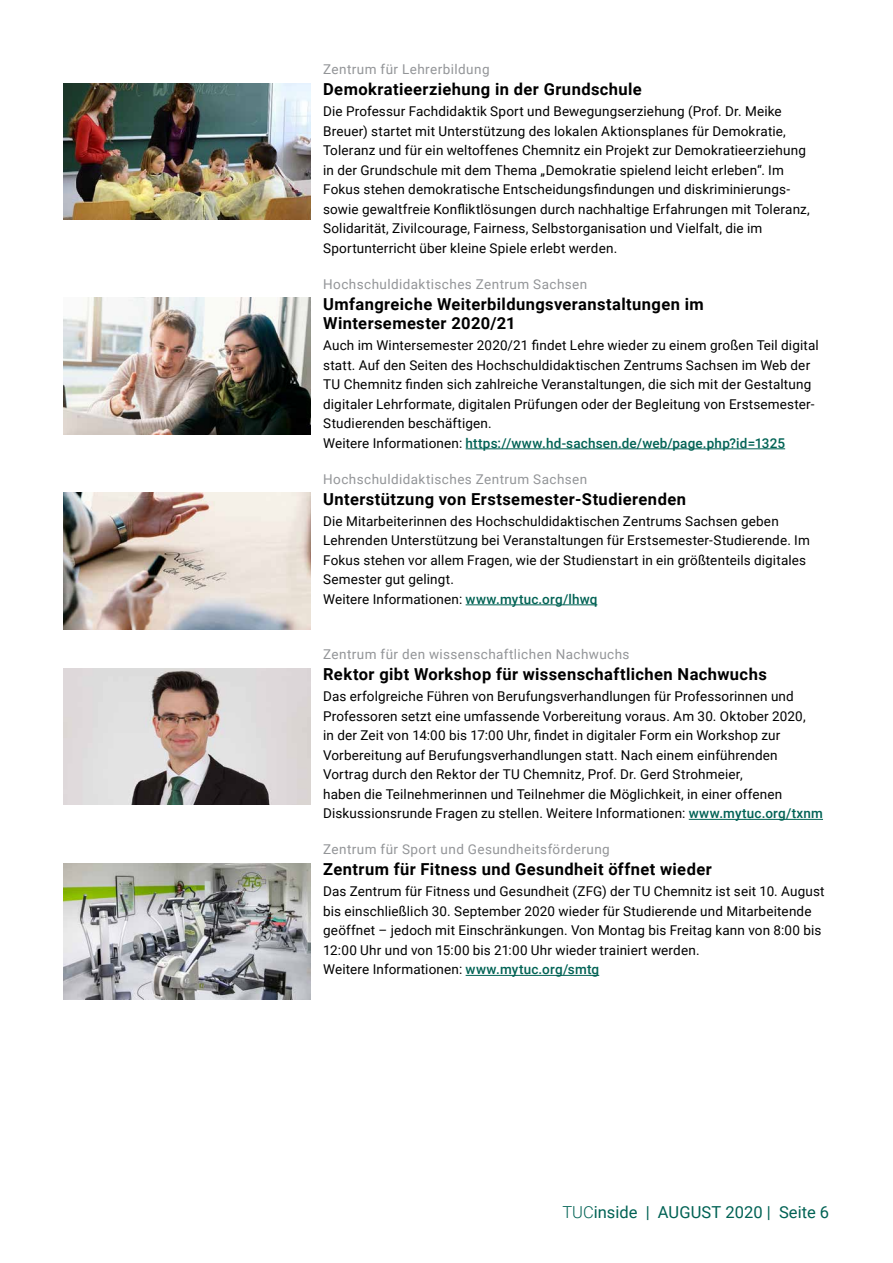
<style>
.page{position:relative;width:893px;height:1263px;background:#fff}
.page>*{position:absolute;margin:0;border:0;box-sizing:border-box;transform-origin:0 0}
.t1{font:700 16.5px/19.5px "Roboto";letter-spacing:.025em;color:#000}
.t2{font:16.5px "Roboto";color:#006254}
.Fließtext{font:13.5px/19.5px "Roboto";letter-spacing:.01em;color:#000}
.t3{font:13.5px "Roboto";letter-spacing:.03em;color:#939598}
.s1{font-weight:500;color:#006254}
.s2{font-weight:300}
</style>
<div class="page">
<hr style="left:466px;top:604px;width:131px;height:1px;background:#006254">
<img style="left:64px;top:83px;width:247px;height:137px">
<img style="left:64px;top:298px;width:247px;height:136px">
<img style="left:64px;top:493px;width:247px;height:136px">
<hr style="left:466px;top:448px;width:319px;height:1px;background:#006254">
<img style="left:64px;top:668px;width:246px;height:137px">
<hr style="left:689px;top:819px;width:134px;height:1px;background:#006254">
<img style="left:64px;top:863px;width:246px;height:137px">
<hr style="left:466px;top:975px;width:133px;height:1px;background:#006254">
<h4 class="t3" style="left:323px;top:60px;width:168px">Zentrum für Lehrerbildung</h4>
<h3 class="t1" style="left:323px;top:79px;width:320px">Demokratieerziehung in der Grundschule</h3>
<p class="Fließtext" style="left:323px;top:101px;width:488px">Die Professur Fachdidaktik Sport und Bewegungserziehung (Prof. Dr. Meike Breuer) startet mit Unterstützung des lokalen Aktionsplanes für Demokratie, Toleranz und für ein weltoffenes Chemnitz ein Projekt zur Demokratieerziehung in der Grundschule mit dem Thema „Demokratie spielend leicht erleben“. Im Fokus stehen demokratische Entscheidungsfindungen und diskriminierungs&shy;sowie gewaltfreie Konfliktlösungen durch nachhaltige Erfahrungen mit Toleranz, Solidarität, Zivilcourage, Fairness, Selbstorganisation und Vielfalt, die im Sportunterricht über kleine Spiele erlebt werden.</p>
<h4 class="t3" style="left:323px;top:275px;width:266px">Hochschuldidaktisches Zentrum Sachsen</h4>
<h3 class="t1" style="left:323px;top:294px;width:382px">Umfangreiche Weiterbildungsveranstaltungen im<br>Wintersemester 2020/21</h3>
<p class="Fließtext" style="left:323px;top:335px;width:497px">Auch im Wintersemester 2020/21 findet Lehre wieder zu einem großen Teil digital statt. Auf den Seiten des Hochschuldidaktischen Zentrums Sachsen im Web der TU Chemnitz finden sich zahlreiche Veranstaltungen, die sich mit der Gestaltung digitaler Lehrformate, digitalen Prüfungen oder der Begleitung von Erstsemester-Studierenden beschäftigen.<br>Weitere Informationen: <span class="s1">https://www.hd-sachsen.de/web/page.php?id=1325</span></p>
<h4 class="t3" style="left:323px;top:470px;width:266px">Hochschuldidaktisches Zentrum Sachsen</h4>
<h3 class="t1" style="left:323px;top:489px;width:364px">Unterstützung von Erstsemester-Studierenden</h3>
<p class="Fließtext" style="left:323px;top:511px;width:488px">Die Mitarbeiterinnen des Hochschuldidaktischen Zentrums Sachsen geben Lehrenden Unterstützung bei Veranstaltungen für Erstsemester-Studierende. Im Fokus stehen vor allem Fragen, wie der Studienstart in ein größtenteils digitales Semester gut gelingt.<br>Weitere Informationen: <span class="s1">www.mytuc.org/lhwq</span></p>
<h4 class="t3" style="left:323px;top:645px;width:308px">Zentrum für den wissenschaftlichen Nachwuchs</h4>
<h3 class="t1" style="left:323px;top:664px;width:445px">Rektor gibt Workshop für wissenschaftlichen Nachwuchs</h3>
<p class="Fließtext" style="left:323px;top:686px;width:501px">Das erfolgreiche Führen von Berufungsverhandlungen für Professorinnen und Professoren setzt eine umfassende Vorbereitung voraus. Am 30. Oktober 2020,<br>in der Zeit von 14:00 bis 17:00 Uhr, findet in digitaler Form ein Workshop zur Vorbereitung auf Berufungsverhandlungen statt. Nach einem einführenden Vortrag durch den Rektor der TU Chemnitz, Prof. Dr. Gerd Strohmeier,<br>haben die Teilnehmerinnen und Teilnehmer die Möglichkeit, in einer offenen Diskussionsrunde Fragen zu stellen. Weitere Informationen: <span class="s1">www.mytuc.org/txnm</span></p>
<h4 class="t3" style="left:323px;top:840px;width:288px">Zentrum für Sport und Gesundheitsförderung</h4>
<h3 class="t1" style="left:323px;top:859px;width:390px">Zentrum für Fitness und Gesundheit öffnet wieder</h3>
<p class="Fließtext" style="left:323px;top:881px;width:503px">Das Zentrum für Fitness und Gesundheit (ZFG) der TU Chemnitz ist seit 10. August bis einschließlich 30. September 2020 wieder für Studierende und Mitarbeitende geöffnet – jedoch mit Einschränkungen. Von Montag bis Freitag kann von 8:00 bis 12:00 Uhr und von 15:00 bis 21:00 Uhr wieder trainiert werden.<br>Weitere Informationen: <span class="s1">www.mytuc.org/smtg</span></p>
<p class="t2" style="left:562px;top:1201px;width:268px"><span class="s2">TUC</span>inside | AUGUST 2020 | Seite 6</p>
</div>
